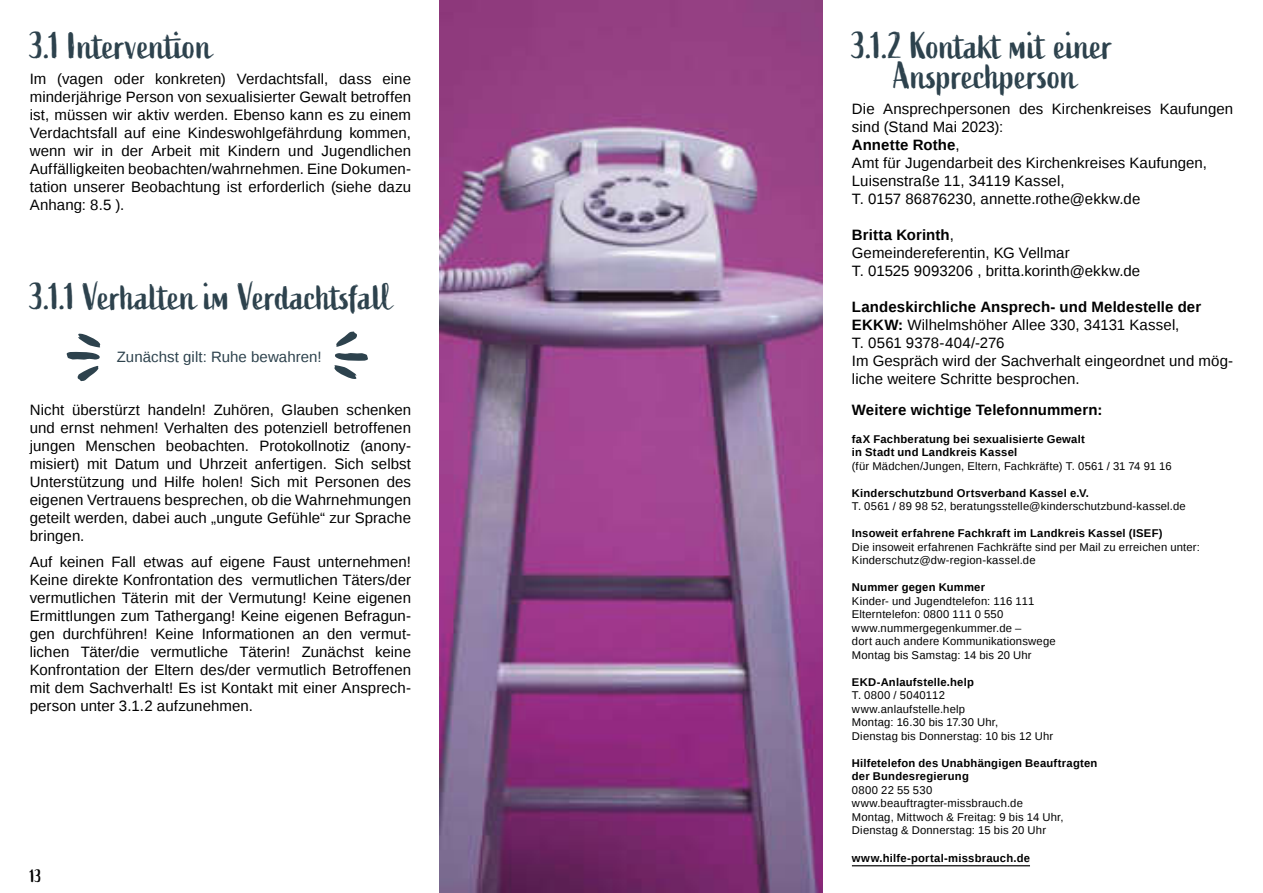
<style>
.page{position:relative;width:1263px;height:893px;background:#fff}
.page>*{position:absolute;margin:0;border:0;box-sizing:border-box;transform-origin:0 0}
.t1{font:37.5px/30px "Active";color:#2d424d;text-align:center}
.t2{font:18px "Active";color:#000}
.t3{font:15px/18px "Liberation Sans";letter-spacing:.005em;color:#000;text-align:justify}
.t4{font:700 15px "Liberation Sans";letter-spacing:.005em;color:#000}
.t5{font:15px "Liberation Sans";letter-spacing:.005em;color:#2d424d}
.t6{font:11.25px/13.5px "Liberation Sans";letter-spacing:.02em;color:#000}
.t7{font:700 11.25px/13.5px "Liberation Sans";letter-spacing:.02em;color:#000}
.s1{font-weight:700}
</style>
<div class="page">
<img style="left:439px;top:0;width:384px;height:893px">
<hr style="left:852px;top:865px;width:178px;height:1px;background:#000">
<h1 class="t1" style="left:30px;top:32px;width:184px">3.1 Intervention</h1>
<p class="t3" style="left:30px;top:71px;width:383px">Im (vagen oder konkreten) Verdachtsfall, dass eine minderjährige Person von sexualisierter Gewalt betroffen ist, müssen wir aktiv werden. Ebenso kann es zu einem Verdachtsfall auf eine Kindeswohlgefährdung kommen, wenn wir in der Arbeit mit Kindern und Jugendlichen Auffälligkeiten beobachten/wahrnehmen. Eine Dokumen&shy;tation unserer Beobachtung ist erforderlich (siehe dazu Anhang: 8.5 ).</p>
<h1 class="t1" style="left:30px;top:283px;width:366px">3.1.1 Verhalten im Verdachtsfall</h1>
<p class="t5" style="left:117px;top:349px;width:206px">Zunächst gilt: Ruhe bewahren!</p>
<p class="t3" style="left:30px;top:401px;width:383px">Nicht überstürzt handeln! Zuhören, Glauben schenken und ernst nehmen! Verhalten des potenziell betroffenen jungen Menschen beobachten. Protokollnotiz (anony&shy;misiert) mit Datum und Uhrzeit anfertigen. Sich selbst Unterstützung und Hilfe holen! Sich mit Personen des eigenen Vertrauens besprechen, ob die Wahrnehmungen geteilt werden, dabei auch „ungute Gefühle“ zur Sprache bringen.</p>
<p class="t3" style="left:30px;top:553px;width:383px">Auf keinen Fall etwas auf eigene Faust unternehmen!<br>Keine direkte Konfrontation des vermutlichen Täters/der vermutlichen Täterin mit der Vermutung! Keine eigenen Ermittlungen zum Tathergang! Keine eigenen Befragun&shy;gen durchführen! Keine Informationen an den vermut&shy;lichen Täter/die vermutliche Täterin! Zunächst keine Konfrontation der Eltern des/der vermutlich Betroffenen mit dem Sachverhalt! Es ist Kontakt mit einer Ansprech&shy;person unter 3.1.2 aufzunehmen.</p>
<p class="t2" style="left:30px;top:867px;width:13px">13</p>
<h1 class="t1" style="left:852px;top:32px;width:263px">3.1.2 Kontakt mit einer<br>Ansprechperson</h1>
<p class="t3" style="left:852px;top:101px;width:383px;text-align:left">Die Ansprechpersonen des Kirchenkreises Kaufungen sind (Stand Mai 2023):<br><span class="s1">Annette Rothe</span>,<br>Amt für Jugendarbeit des Kirchenkreises Kaufungen, Luisenstraße 11, 34119 Kassel,<br>T. 0157 86876230, annette.rothe@ekkw.de</p>
<p class="t3" style="left:852px;top:227px;width:290px;text-align:left"><span class="s1">Britta Korinth</span>,<br>Gemeindereferentin, KG Vellmar<br>T. 01525 9093206 , britta.korinth@ekkw.de</p>
<p class="t3" style="left:852px;top:299px;width:383px;text-align:left"><span class="s1">Landeskirchliche Ansprech- und Meldestelle der EKKW:</span> Wilhelmshöher Allee 330, 34131 Kassel,<br>T. 0561 9378-404/-276<br>Im Gespräch wird der Sachverhalt eingeordnet und mög&shy;liche weitere Schritte besprochen.</p>
<p class="t4" style="left:852px;top:402px;width:252px">Weitere wichtige Telefonnummern:</p>
<p class="t7" style="left:852px;top:432px;width:234px">faX Fachberatung bei sexualisierte Gewalt in Stadt und Landkreis Kassel</p>
<p class="t6" style="left:852px;top:459px;width:321px">(für Mädchen/Jungen, Eltern, Fachkräfte) T. 0561 / 31 74 91 16</p>
<p class="t7" style="left:852px;top:486px;width:239px">Kinderschutzbund Ortsverband Kassel e.V.</p>
<p class="t6" style="left:852px;top:500px;width:335px">T. 0561 / 89 98 52, beratungsstelle@kinderschutzbund-kassel.de</p>
<p class="t7" style="left:852px;top:527px;width:312px">Insoweit erfahrene Fachkraft im Landkreis Kassel (ISEF)</p>
<p class="t6" style="left:852px;top:540px;width:350px">Die insoweit erfahrenen Fachkräfte sind per Mail zu erreichen unter:<br>Kinderschutz@dw-region-kassel.de</p>
<p class="t7" style="left:852px;top:581px;width:135px">Nummer gegen Kummer</p>
<p class="t6" style="left:852px;top:594px;width:205px">Kinder- und Jugendtelefon: 116 111<br>Elterntelefon: 0800 111 0 550 www.nummergegenkummer.de –<br>dort auch andere Kommunikationswege<br>Montag bis Samstag: 14 bis 20 Uhr</p>
<p class="t7" style="left:852px;top:675px;width:123px">EKD-Anlaufstelle.help</p>
<p class="t6" style="left:852px;top:689px;width:203px">T. 0800 / 5040112 www.anlaufstelle.help<br>Montag: 16.30 bis 17.30 Uhr,<br>Dienstag bis Donnerstag: 10 bis 12 Uhr</p>
<p class="t7" style="left:852px;top:756px;width:247px">Hilfetelefon des Unabhängigen Beauftragten der Bundesregierung</p>
<p class="t6" style="left:852px;top:783px;width:213px">0800 22 55 530 www.beauftragter-missbrauch.de<br>Montag, Mittwoch &amp; Freitag: 9 bis 14 Uhr,<br>Dienstag &amp; Donnerstag: 15 bis 20 Uhr</p>
<p class="t7" style="left:852px;top:852px;width:180px">www.hilfe-portal-missbrauch.de</p>
</div>
